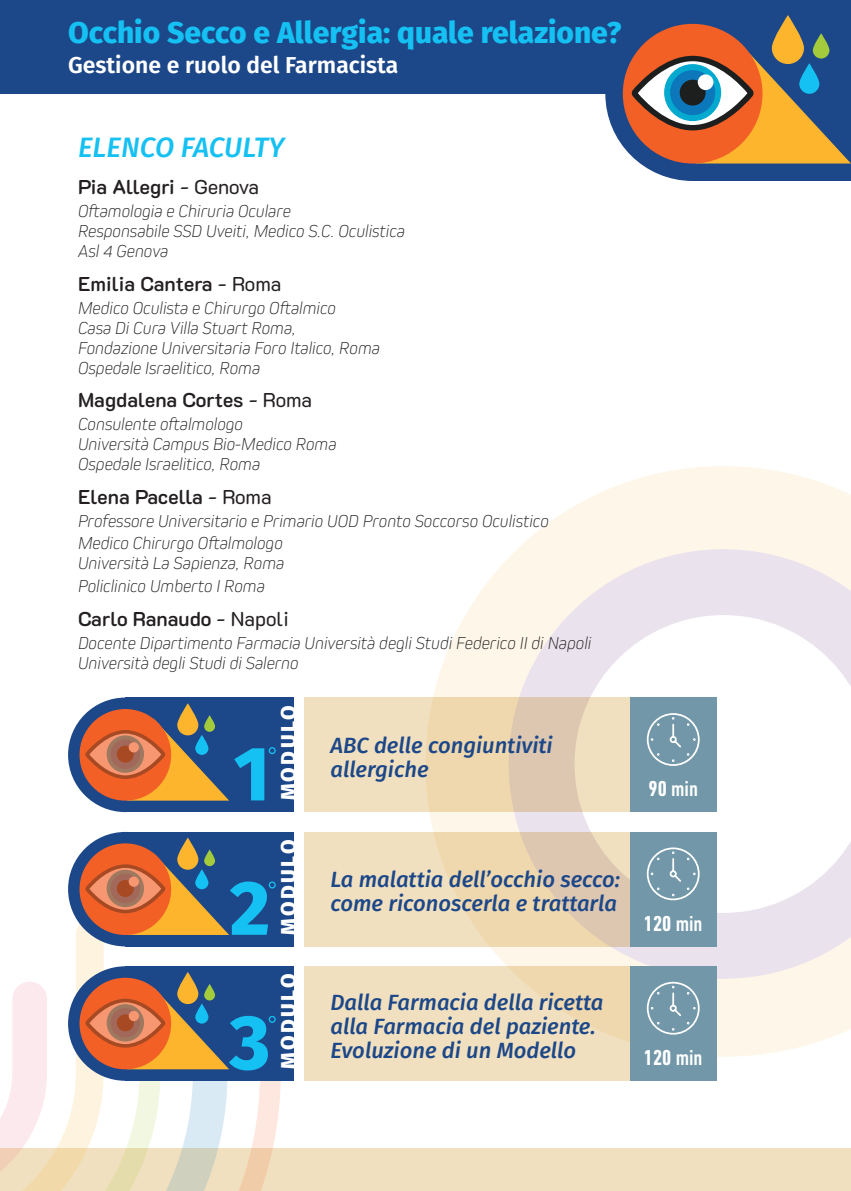
<style>
.page{position:relative;width:851px;height:1191px;background:#fff}
.page>*{position:absolute;margin:0;border:0;box-sizing:border-box;transform-origin:0 0}
.t1{font:800 76.8px "Fira Sans";color:#15c0f2}
.t2{font:800 30px "Fira Sans";color:#15c0f2}
.t3{font:italic 500 28px "Fira Sans";color:#15c0f2}
.t4{font:600 23px "Fira Sans";color:#fff}
.t5{font:italic 500 22px/24px "Fira Sans";color:#1c4788}
.t6{font:700 condensed 22px "DIN Next LT Pro";color:#fff}
.t7{font:500 condensed 22px "DIN Next LT Pro";color:#fff}
.t8{font:800 21px "Fira Sans";letter-spacing:.115em;color:#fff}
.t9{font:600 20px "K2 D";color:#231f20}
.t10{font:italic 200 18px/20px "Kiro";color:#231f20}
.s1{font-weight:400}
.s2{font-weight:700}
.s3{font-weight:500}
</style>
<div class="page">
<div style="left:0;top:1148px;width:850px;height:42px;background:#f1e0bf"></div>
<div style="left:0;top:0;width:850px;height:94px;background:#1c4788"></div>
<div style="left:605px;top:6px;width:174px;height:175px;background:#1c4788;border-radius:50%"></div>
<div style="left:692px;top:50px;width:158px;height:131px;background:#1c4788"></div>
<div style="left:622px;top:24px;width:140px;height:139px;background:#f26026;border-radius:50%"></div>
<svg style="left:631px;top:40px;width:219px;height:123px"></svg>
<div style="left:664px;top:64px;width:57px;height:57px;background:#03a9cf;border-radius:50%"></div>
<div style="left:670px;top:70px;width:45px;height:45px;background:#0d77bc;border-radius:50%"></div>
<div style="left:679px;top:80px;width:26px;height:26px;background:#1d1f1e;border-radius:50%"></div>
<div style="left:697px;top:74px;width:16px;height:16px;background:#fff;border-radius:50%"></div>
<svg style="left:771px;top:15px;width:32px;height:49px"></svg>
<svg style="left:812px;top:33px;width:17px;height:26px"></svg>
<svg style="left:799px;top:63px;width:20px;height:31px"></svg>
<svg style="left:425px;top:466px;width:425px;height:590px;fill:#fef6e8"></svg>
<svg style="left:508px;top:549px;width:342px;height:429px;background:#f0e9ea"></svg>
<svg style="left:574px;top:615px;width:276px;height:298px"></svg>
<div style="left:649px;top:689px;width:148px;height:149px;background:#fff;border-radius:50%"></div>
<svg style="left:304px;top:697px;width:325px;height:115px;background:#ecd8b7"></svg>
<svg style="left:304px;top:832px;width:325px;height:114px;background:#ecd8b7"></svg>
<div style="left:304px;top:966px;width:412px;height:114px;background:#f1e0bf"></div>
<div style="left:68px;top:697px;width:114px;height:115px;background:#1c4788;border-radius:50%"></div>
<div style="left:125px;top:697px;width:169px;height:115px;background:#1c4788"></div>
<div style="left:79px;top:709px;width:92px;height:91px;background:#f26026;border-radius:50%"></div>
<svg style="left:85px;top:719px;width:144px;height:81px"></svg>
<svg style="left:107px;top:735px;width:37px;height:38px"></svg>
<svg style="left:110px;top:739px;width:30px;height:30px"></svg>
<div style="left:117px;top:745px;width:17px;height:17px;background:#a74923;border-radius:50%"></div>
<div style="left:129px;top:742px;width:10px;height:10px;background:#f69771;border-radius:50%"></div>
<svg style="left:177px;top:703px;width:21px;height:32px"></svg>
<svg style="left:204px;top:715px;width:11px;height:17px"></svg>
<svg style="left:195px;top:735px;width:13px;height:20px"></svg>
<div style="left:269px;top:747px;width:7px;height:7px;border:1px solid #15c0f2;border-radius:50%"></div>
<div style="left:68px;top:832px;width:114px;height:114px;background:#1c4788;border-radius:50%"></div>
<div style="left:125px;top:832px;width:169px;height:114px;background:#1c4788"></div>
<div style="left:79px;top:843px;width:92px;height:92px;background:#f26026;border-radius:50%"></div>
<svg style="left:177px;top:837px;width:21px;height:32px"></svg>
<svg style="left:204px;top:849px;width:11px;height:17px"></svg>
<div style="left:125px;top:966px;width:169px;height:114px;background:#1c4788"></div>
<svg style="left:0;top:853px;width:281px;height:338px"></svg>
<svg style="left:107px;top:1004px;width:37px;height:37px"></svg>
<svg style="left:110px;top:1008px;width:30px;height:29px"></svg>
<div style="left:117px;top:1014px;width:17px;height:17px;background:#a74923;border-radius:50%"></div>
<svg style="left:129px;top:1011px;width:10px;height:10px"></svg>
<svg style="left:177px;top:972px;width:21px;height:32px"></svg>
<svg style="left:204px;top:984px;width:11px;height:16px"></svg>
<svg style="left:195px;top:1003px;width:13px;height:20px"></svg>
<div style="left:269px;top:1015px;width:7px;height:8px;border:1px solid #15c0f2;border-radius:50%"></div>
<div style="left:629px;top:697px;width:87px;height:115px;background:#7197a8"></div>
<svg style="left:646px;top:713px;width:54px;height:53px"></svg>
<div style="left:629px;top:832px;width:87px;height:114px;background:#7197a8"></div>
<svg style="left:646px;top:847px;width:54px;height:54px"></svg>
<div style="left:629px;top:966px;width:87px;height:114px;background:#7197a8"></div>
<svg style="left:646px;top:981px;width:54px;height:54px"></svg>
<h2 class="t2" style="left:68px;top:7px;width:555px">Occhio Secco e Allergia: quale relazione?</h2>
<p class="t4" style="left:68px;top:46px;width:332px">Gestione e ruolo del Farmacista</p>
<h3 class="t3" style="left:78px;top:125px;width:208px">ELENCO FACULTY</h3>
<p class="t9" style="left:78px;top:175px;width:183px">Pia Allegri <span class="s1">- Genova</span></p>
<p class="t10" style="left:78px;top:200px;width:328px">Oftamologia e Chiruria Oculare<br>Responsabile SSD Uveiti, Medico S.C. Oculistica<br>Asl 4 Genova</p>
<p class="t9" style="left:78px;top:272px;width:205px">Emilia Cantera <span class="s1">- Roma</span></p>
<p class="t10" style="left:78px;top:297px;width:303px">Medico Oculista e Chirurgo Oftalmico<br>Casa Di Cura Villa Stuart Roma, Fondazione Universitaria Foro Italico, Roma Ospedale Israelitico, Roma</p>
<p class="t9" style="left:78px;top:388px;width:236px">Magdalena Cortes <span class="s1">- Roma</span></p>
<p class="t10" style="left:78px;top:413px;width:260px">Consulente oftalmologo<br>Università Campus Bio-Medico Roma<br>Ospedale Israelitico, Roma</p>
<p class="t9" style="left:78px;top:485px;width:195px">Elena Pacella <span class="s1">- Roma</span></p>
<p class="t10" style="left:78px;top:508px;width:472px;line-height:22.8px">Professore Universitario e Primario UOD Pronto Soccorso Oculistico<br>Medico Chirurgo Oftalmologo</p>
<p class="t10" style="left:78px;top:551px;width:208px;line-height:22.8px">Università La Sapienza, Roma<br>Policlinico Umberto I Roma</p>
<p class="t9" style="left:78px;top:607px;width:212px">Carlo Ranaudo <span class="s1">- Napoli</span></p>
<p class="t10" style="left:78px;top:632px;width:515px">Docente Dipartimento Farmacia Università degli Studi Federico II di Napoli<br>Università degli Studi di Salerno</p>
<h1 class="t1" style="left:234px;top:707px;width:38px">1</h1>
<p class="t8" style="left:270px;top:800px;width:97px;rotate:-90deg">MODULO</p>
<h1 class="t1" style="left:230px;top:841px;width:42px">2</h1>
<p class="t8" style="left:270px;top:934px;width:97px;rotate:-90deg">MODULO</p>
<h1 class="t1" style="left:229px;top:976px;width:42px">3</h1>
<p class="t8" style="left:270px;top:1069px;width:97px;rotate:-90deg">MODULO</p>
<p class="t5" style="left:330px;top:732px;width:224px">ABC delle congiuntiviti allergiche</p>
<p class="t5" style="left:330px;top:866px;width:291px">La malattia dell’occhio secco: come riconoscerla e trattarla</p>
<p class="t5" style="left:330px;top:989px;width:274px">Dalla Farmacia della ricetta alla Farmacia del paziente.<br>Evoluzione di un Modello</p>
<p class="t7" style="left:648px;top:776px;width:51px"><span class="s2">90</span> min</p>
<p class="t6" style="left:643px;top:910px;width:60px">120 <span class="s3">min</span></p>
<p class="t6" style="left:643px;top:1045px;width:60px">120 <span class="s3">min</span></p>
</div>
